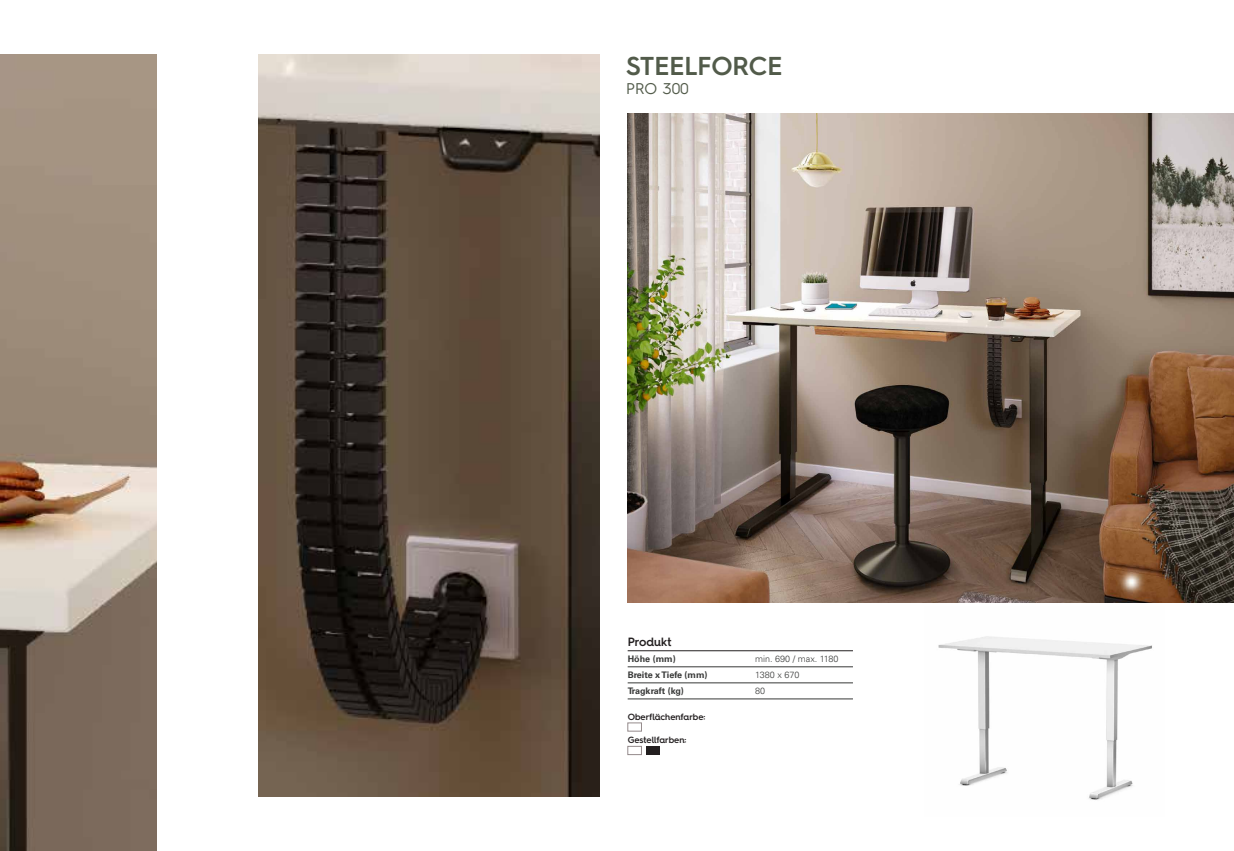
<style>
.page{position:relative;width:1234px;height:851px;background:#fff}
.page>*{position:absolute;margin:0;border:0;box-sizing:border-box;transform-origin:0 0}
.t1{font:600 25.95px "Hurme Geometric Sans 4";color:#525b4a}
.t2{font:15.6px "Hurme Geometric Sans 4";color:#525b4a}
.Line{font:600 12px "Hurme Geometric Sans 4";letter-spacing:-.005em;color:#231f20}
.t3{font:600 9px "Hurme Geometric Sans 4";color:#231f20}
.Line-2{font:300 9px "Univers LT Std";color:#383938}
.Line-3{font:700 9px "Univers LT Std";color:#383938}
.Line-4{font:700 9px "Univers LT Std";letter-spacing:-.02em;color:#383938}
</style>
<div class="page">
<img style="left:0;top:54px;width:156px;height:796px">
<img style="left:938px;top:636px;width:214px;height:164px">
<hr style="left:627px;top:650px;width:225px;height:1px;background:#231f20">
<hr style="left:627px;top:666px;width:225px;height:1px;background:#383938">
<hr style="left:627px;top:682px;width:225px;height:1px;background:#383938">
<hr style="left:627px;top:698px;width:225px;height:1px;background:#383938">
<div style="left:627px;top:746px;width:14px;height:8px;background:#fff;border:1px solid #958b8c"></div>
<div style="left:646px;top:746px;width:14px;height:8px;background:#231f20"></div>
<div style="left:627px;top:722px;width:14px;height:9px;background:#fff;border:1px solid #958b8c"></div>
<img style="left:258px;top:54px;width:341px;height:742px">
<img style="left:627px;top:114px;width:606px;height:488px">
<p class="t1" style="left:626px;top:48px;width:158px">STEELFORCE</p>
<p class="t2" style="left:626px;top:77px;width:64px">PRO 300</p>
<p class="Line" style="left:627px;top:633px;width:45px">Produkt</p>
<p class="Line-3" style="left:627px;top:653px;width:49px">Höhe (mm)</p>
<p class="Line-2" style="left:755px;top:653px;width:85px">min. 690 / max. 1180</p>
<p class="Line-3" style="left:627px;top:669px;width:81px">Breite x Tiefe (mm)</p>
<p class="Line-2" style="left:755px;top:669px;width:46px">1380 x 670</p>
<p class="Line-4" style="left:627px;top:685px;width:58px">Tragkraft (kg)</p>
<p class="Line-2" style="left:755px;top:685px;width:12px">80</p>
<p class="t3" style="left:627px;top:710px;width:79px">Oberflächenfarbe:</p>
<p class="t3" style="left:627px;top:733px;width:60px">Gestellfarben:</p>
</div>
